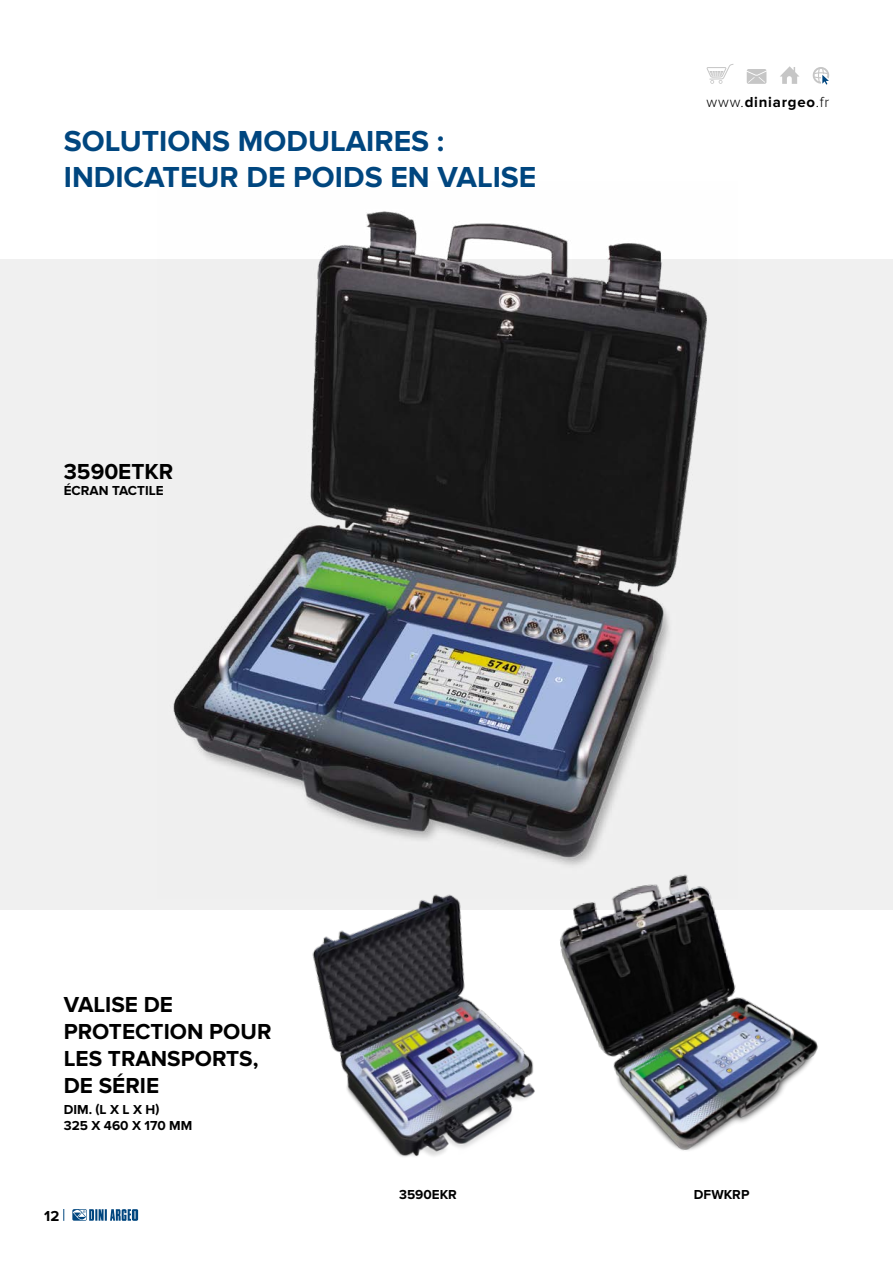
<style>
.page{position:relative;width:893px;height:1263px;background:#fff}
.page>*{position:absolute;margin:0;border:0;box-sizing:border-box;transform-origin:0 0}
.t1{font:700 30px/36px "Proxima Nova";color:#00467f}
.t2{font:700 22.5px "Proxima Nova";color:#000}
.t3{font:700 15px "Proxima Nova";letter-spacing:.05em;color:#000}
.t4{font:700 13.5px/16.2px "Proxima Nova";color:#000;text-align:center}
.s1{font-weight:300}
</style>
<div class="page">
<svg style="left:63px;top:1209px;width:1px;height:12px"></svg>
<svg style="left:72px;top:1209px;width:66px;height:12px"></svg>
<div style="left:0;top:259px;width:893px;height:651px;background:#f0f0f0"></div>
<svg style="left:813px;top:67px;width:16px;height:18px"></svg>
<svg style="left:780px;top:66px;width:19px;height:18px"></svg>
<svg style="left:747px;top:69px;width:19px;height:15px"></svg>
<svg style="left:707px;top:64px;width:27px;height:20px"></svg>
<img style="left:312px;top:898px;width:223px;height:259px">
<img style="left:560px;top:898px;width:258px;height:253px">
<img style="left:173px;top:211px;width:539px;height:687px">
<h1 class="t1" style="left:64px;top:124px;width:474px">SOLUTIONS MODULAIRES :<br>INDICATEUR DE POIDS EN VALISE</h1>
<p class="t2" style="left:64px;top:458px;width:111px">3590ETKR</p>
<p class="t4" style="left:64px;top:482px;width:10px">ÉCRAN</p>
<p class="t4" style="left:112px;top:482px;width:9px">TACTILE</p>
<p class="t3" style="left:707px;top:93px;width:124px"><span class="s1">www.</span>DINIARGEO<span class="s1">.fr</span></p>
<p class="t2" style="left:64px;top:992px;width:28px">VALISE</p>
<p class="t2" style="left:144px;top:992px;width:15px">DE</p>
<p class="t2" style="left:64px;top:1019px;width:15px">PROTECTION</p>
<p class="t2" style="left:209px;top:1019px;width:16px">POUR</p>
<p class="t2" style="left:64px;top:1046px;width:14px">LES</p>
<p class="t2" style="left:108px;top:1046px;width:16px">TRANSPORTS</p>
<p class="t2" style="left:253px;top:1046px;width:7px">,</p>
<p class="t2" style="left:64px;top:1073px;width:48px">DE SÉRIE</p>
<p class="t4" style="left:64px;top:1101px;width:9px">DIM</p>
<p class="t4" style="left:64px;top:1101px;width:118px">. (L X L X H)<br>325 X 460 X 170 MM</p>
<p class="t3" style="left:44px;top:1207px;width:17px">12</p>
<p class="t4" style="left:399px;top:1186px;width:59px">3590EKR</p>
<p class="t4" style="left:694px;top:1186px;width:57px">DFWKRP</p>
</div>
